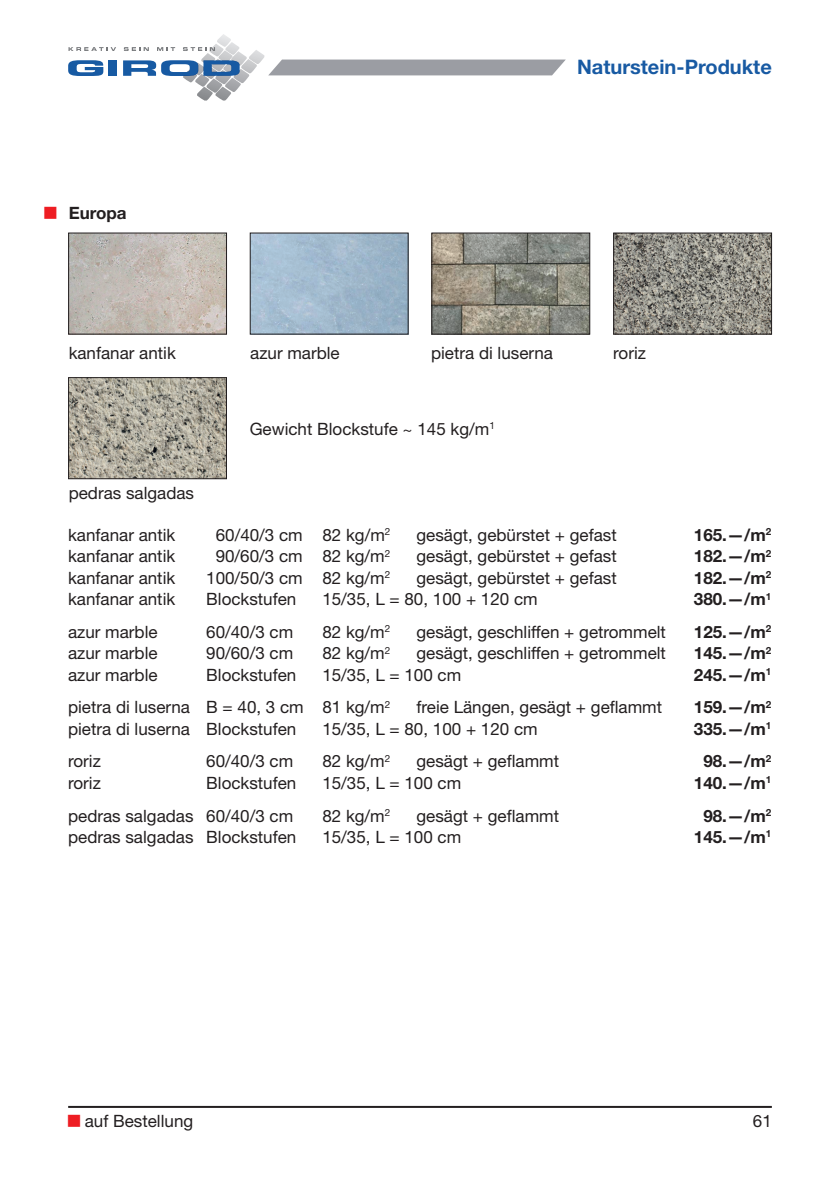
<style>
.page{position:relative;width:840px;height:1191px;background:#fff}
.page>*{position:absolute;margin:0;border:0;box-sizing:border-box;transform-origin:0 0}
.t1{font:700 20px "Helvetica Neue LT Std";color:#185aa3}
.t2{font:17px "Helvetica Neue LT Std";color:#231f20}
.t3{font:700 17px "Helvetica Neue LT Std";color:#231f20}
.t4{font:12px "European Pi Std 1";color:#ee1d23}
.s1{color:#fff}
.s2{color:#ee1d23}
</style>
<div class="page">
<hr style="left:68px;top:1106px;width:703px;height:2px;background:#231f20">
<svg style="left:68px;top:60px;width:35px;height:16px"></svg>
<div style="left:109px;top:60px;width:8px;height:16px;background:#175aa3"></div>
<svg style="left:68px;top:47px;width:48px;height:4px"></svg>
<svg style="left:123px;top:34px;width:442px;height:67px"></svg>
<img style="left:433px;top:234px;width:155px;height:98px">
<div style="left:431px;top:232px;width:159px;height:102px;border:1px solid #231f20"></div>
<img style="left:614px;top:234px;width:155px;height:98px">
<div style="left:612px;top:232px;width:159px;height:102px;border:1px solid #231f20"></div>
<img style="left:70px;top:379px;width:155px;height:98px">
<div style="left:68px;top:377px;width:159px;height:102px;border:1px solid #231f20"></div>
<img style="left:70px;top:234px;width:155px;height:98px">
<div style="left:68px;top:232px;width:159px;height:102px;border:1px solid #231f20"></div>
<img style="left:251px;top:234px;width:155px;height:98px">
<p class="t1" style="left:576px;top:59px;width:196px">Naturstein-Produkte</p>
<p class="t4" style="left:44px;top:204px;width:13px">■</p>
<p class="t3" style="left:69px;top:206px;width:59px">Europa</p>
<p class="t2" style="left:69px;top:347px;width:109px">kanfanar antik</p>
<p class="t2" style="left:250px;top:347px;width:91px">azur marble</p>
<p class="t2" style="left:431px;top:347px;width:123px">pietra di luserna</p>
<p class="t2" style="left:613px;top:347px;width:34px">roriz</p>
<p class="t2" style="left:249px;top:423px;width:246px">Gewicht Blockstufe ~ 145 kg/m<sup>1</sup></p>
<p class="t2" style="left:69px;top:487px;width:127px">pedras salgadas</p>
<p class="t2" style="left:68px;top:529px;width:109px">kanfanar antik</p>
<p class="t2" style="left:206px;top:529px;width:185px"><span class="s1">1</span>60/40/3 cm 82 kg/m<sup>2</sup></p>
<p class="t2" style="left:416px;top:529px;width:202px">gesägt, gebürstet + gefast</p>
<p class="t3" style="left:693px;top:529px;width:79px">165.—/m<sup>2</sup></p>
<p class="t2" style="left:68px;top:550px;width:109px">kanfanar antik</p>
<p class="t2" style="left:206px;top:550px;width:185px"><span class="s1">1</span>90/60/3 cm 82 kg/m<sup>2</sup></p>
<p class="t2" style="left:416px;top:550px;width:202px">gesägt, gebürstet + gefast</p>
<p class="t3" style="left:693px;top:550px;width:79px">182.—/m<sup>2</sup></p>
<p class="t2" style="left:68px;top:571px;width:109px">kanfanar antik</p>
<p class="t2" style="left:206px;top:571px;width:185px">100/50/3 cm 82 kg/m<sup>2</sup></p>
<p class="t2" style="left:416px;top:571px;width:202px">gesägt, gebürstet + gefast</p>
<p class="t3" style="left:693px;top:571px;width:79px">182.—/m<sup>2</sup></p>
<p class="t2" style="left:68px;top:593px;width:109px">kanfanar antik</p>
<p class="t2" style="left:206px;top:593px;width:92px">Blockstufen</p>
<p class="t2" style="left:322px;top:593px;width:217px">15/35, L = 80, 100 + 120 cm</p>
<p class="t3" style="left:693px;top:593px;width:79px">380.—/m<sup>1</sup></p>
<p class="t2" style="left:68px;top:626px;width:91px">azur marble</p>
<p class="t2" style="left:206px;top:626px;width:88px">60/40/3 cm</p>
<p class="t2" style="left:322px;top:626px;width:69px">82 kg/m<sup>2</sup></p>
<p class="t2" style="left:416px;top:626px;width:251px">gesägt, geschliffen + getrommelt</p>
<p class="t3" style="left:693px;top:626px;width:79px">125.—/m<sup>2</sup></p>
<p class="t2" style="left:68px;top:647px;width:91px">azur marble</p>
<p class="t2" style="left:206px;top:647px;width:88px">90/60/3 cm</p>
<p class="t2" style="left:322px;top:647px;width:69px">82 kg/m<sup>2</sup></p>
<p class="t2" style="left:416px;top:647px;width:251px">gesägt, geschliffen + getrommelt</p>
<p class="t3" style="left:693px;top:647px;width:79px">145.—/m<sup>2</sup></p>
<p class="t2" style="left:68px;top:668px;width:91px">azur marble</p>
<p class="t2" style="left:206px;top:668px;width:92px">Blockstufen</p>
<p class="t2" style="left:322px;top:668px;width:140px">15/35, L = 100 cm</p>
<p class="t3" style="left:693px;top:668px;width:79px">245.—/m<sup>1</sup></p>
<p class="t2" style="left:68px;top:701px;width:323px">pietra di luserna B = 40, 3 cm 81 kg/m<sup>2</sup></p>
<p class="t2" style="left:416px;top:701px;width:247px">freie Längen, gesägt + geflammt</p>
<p class="t3" style="left:693px;top:701px;width:79px">159.—/m<sup>2</sup></p>
<p class="t2" style="left:68px;top:722px;width:230px">pietra di luserna Blockstufen</p>
<p class="t2" style="left:322px;top:722px;width:217px">15/35, L = 80, 100 + 120 cm</p>
<p class="t3" style="left:693px;top:722px;width:79px">335.—/m<sup>1</sup></p>
<p class="t2" style="left:68px;top:755px;width:34px">roriz</p>
<p class="t2" style="left:206px;top:755px;width:88px">60/40/3 cm</p>
<p class="t2" style="left:322px;top:755px;width:69px">82 kg/m<sup>2</sup></p>
<p class="t2" style="left:416px;top:755px;width:144px">gesägt + geflammt</p>
<p class="t3" style="left:703px;top:755px;width:69px">98.—/m<sup>2</sup></p>
<p class="t2" style="left:68px;top:776px;width:34px">roriz</p>
<p class="t2" style="left:206px;top:776px;width:92px">Blockstufen</p>
<p class="t2" style="left:322px;top:776px;width:140px">15/35, L = 100 cm</p>
<p class="t3" style="left:693px;top:776px;width:79px">140.—/m<sup>1</sup></p>
<p class="t2" style="left:68px;top:809px;width:226px">pedras salgadas 60/40/3 cm</p>
<p class="t2" style="left:322px;top:809px;width:69px">82 kg/m<sup>2</sup></p>
<p class="t2" style="left:416px;top:809px;width:144px">gesägt + geflammt</p>
<p class="t3" style="left:703px;top:809px;width:69px">98.—/m<sup>2</sup></p>
<p class="t2" style="left:68px;top:830px;width:230px">pedras salgadas Blockstufen</p>
<p class="t2" style="left:322px;top:830px;width:140px">15/35, L = 100 cm</p>
<p class="t3" style="left:693px;top:830px;width:79px">145.—/m<sup>1</sup></p>
<p class="t2" style="left:68px;top:1114px;width:127px"><span class="s2">■</span> auf Bestellung</p>
<p class="t2" style="left:752px;top:1114px;width:20px">61</p>
</div>
